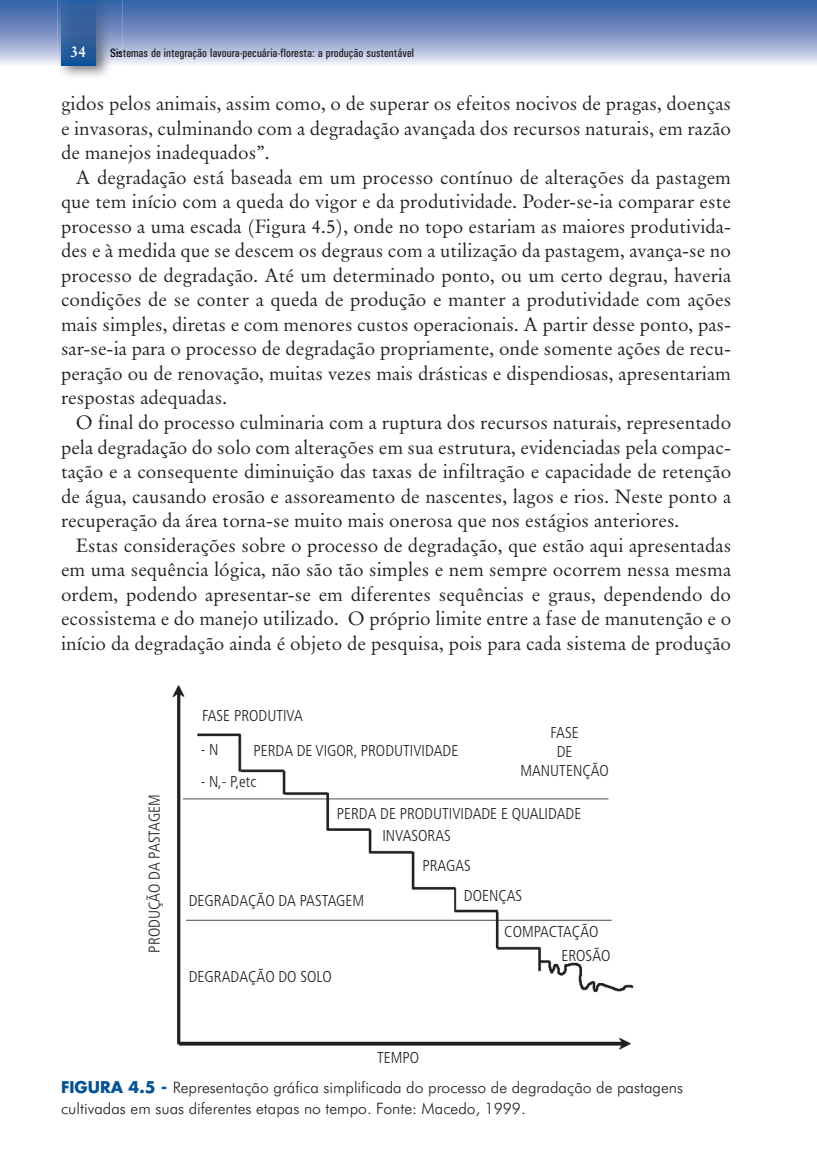
<style>
.page{position:relative;width:817px;height:1164px;background:#fff}
.page>*{position:absolute;margin:0;border:0;box-sizing:border-box;transform-origin:0 0}
.t1{font:19.25px/24.5px "Original Garamond BT";color:#231f20;text-align:justify}
.t2{font:condensed 15.75px/19.2px "Frutiger 47 Light";color:#231f20}
.t3{font:300 15.75px/21px "Futura BT";color:#231f20}
.t4{font:700 15.75px "Original Garamond BT";color:#fff}
.t5{font:12.25px "Univers Condensed";color:#231f20}
.s1{color:#0d0a19}
.s2{color:#100d1a}
.s3{font-family:"Futura";font-weight:700;color:#01519b}
</style>
<div class="page">
<svg style="left:0;top:0;width:816px;height:65px;background:#7f97c7"></svg>
<svg style="left:123px;top:48px;width:290px;height:11px;background:#c1c9e3"></svg>
<img style="left:57px;top:0;width:66px;height:77px">
<svg style="left:111px;top:48px;width:12px;height:11px"></svg>
<img style="left:61px;top:0;width:35px;height:65px">
<img style="left:172px;top:685px;width:462px;height:365px">
<p class="t4" style="left:70px;top:45px;width:17px">34</p>
<p class="t5" style="left:110px;top:48px;width:305px"><span class="s1">Si</span><span class="s2">s</span>temas de integração lavoura-pecuária-floresta: a produção sustentável</p>
<p class="t1" style="left:61px;top:93px;width:671px">gidos pelos animais, assim como, o de superar os efeitos nocivos de pragas, doenças e invasoras, culminando com a degradação avançada dos recursos naturais, em razão de manejos inadequados”.</p>
<p class="t1" style="left:61px;top:167px;width:671px;text-indent:15px">A degradação está baseada em um processo contínuo de alterações da pastagem que tem início com a queda do vigor e da produtividade. Poder-se-ia comparar este processo a uma escada (Figura 4.5), onde no topo estariam as maiores produtivida&shy;des e à medida que se descem os degraus com a utilização da pastagem, avança-se no processo de degradação. Até um determinado ponto, ou um certo degrau, haveria condições de se conter a queda de produção e manter a produtividade com ações mais simples, diretas e com menores custos operacionais. A partir desse ponto, pas&shy;sar-se-ia para o processo de degradação propriamente, onde somente ações de recu&shy;peração ou de renovação, muitas vezes mais drásticas e dispendiosas, apresentariam respostas adequadas.</p>
<p class="t1" style="left:61px;top:412px;width:671px;text-indent:15px">O final do processo culminaria com a ruptura dos recursos naturais, representado pela degradação do solo com alterações em sua estrutura, evidenciadas pela compac&shy;tação e a consequente diminuição das taxas de infiltração e capacidade de retenção de água, causando erosão e assoreamento de nascentes, lagos e rios. Neste ponto a recuperação da área torna-se muito mais onerosa que nos estágios anteriores.</p>
<p class="t1" style="left:61px;top:534px;width:671px;text-indent:15px">Estas considerações sobre o processo de degradação, que estão aqui apresentadas em uma sequência lógica, não são tão simples e nem sempre ocorrem nessa mesma ordem, podendo apresentar-se em diferentes sequências e graus, dependendo do ecossistema e do manejo utilizado. O próprio limite entre a fase de manutenção e o início da degradação ainda é objeto de pesquisa, pois para cada sistema de produção</p>
<p class="t2" style="left:146px;top:952px;width:160px;rotate:-90deg">PRODUÇÃO DA PASTAGEM</p>
<p class="t2" style="left:202px;top:707px;width:102px">FASE PRODUTIVA</p>
<p class="t2" style="left:253px;top:742px;width:206px">PERDA DE VIGOR, PRODUTIVIDADE</p>
<p class="t2" style="left:520px;top:724px;width:90px;text-align:center">FASE<br>DE<br>MANUTENÇÃO</p>
<p class="t2" style="left:382px;top:803px;width:200px;line-height:22.8px;text-indent:-46px">PERDA DE PRODUTIVIDADE E QUALIDADE<br>INVASORAS</p>
<p class="t2" style="left:464px;top:852px;width:60px;line-height:29.8px;text-indent:-42px">PRAGAS<br>DOENÇAS</p>
<p class="t2" style="left:561px;top:920px;width:51px;line-height:24.2px;text-indent:-57px">COMPACTAÇÃO<br>EROSÃO</p>
<p class="t2" style="left:201px;top:741px;width:19px">- N</p>
<p class="t2" style="left:201px;top:773px;width:57px">- N,- P,etc</p>
<p class="t2" style="left:189px;top:892px;width:177px">DEGRADAÇÃO DA PASTAGEM</p>
<p class="t2" style="left:189px;top:968px;width:145px">DEGRADAÇÃO DO SOLO</p>
<p class="t2" style="left:377px;top:1049px;width:44px">TEMPO</p>
<p class="t3" style="left:61px;top:1078px;width:623px"><span class="s3">FIGURA 4.5 -</span> Representação gráfica simplificada do processo de degradação de pastagens cultivadas em suas diferentes etapas no tempo. Fonte: Macedo, 1999.</p>
</div>
